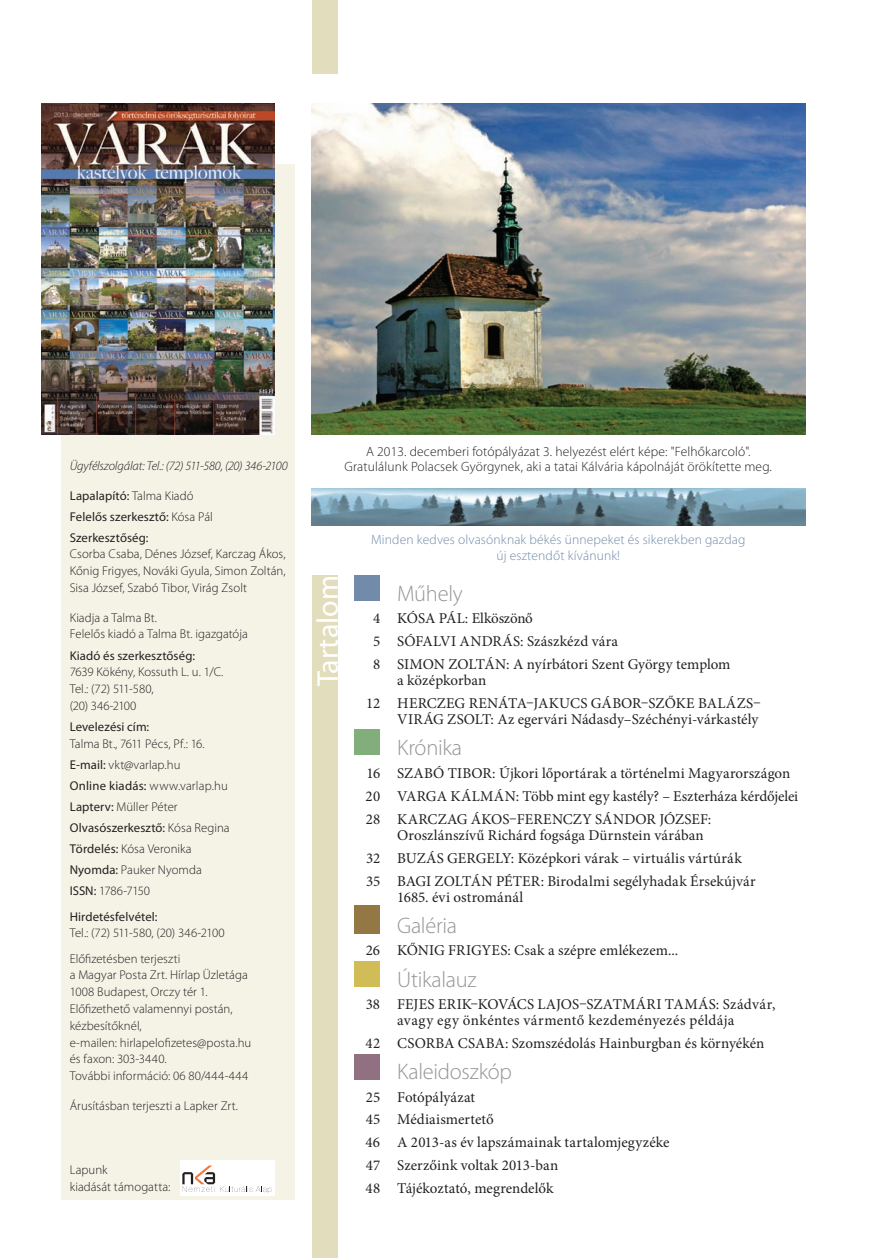
<style>
.page{position:relative;width:888px;height:1258px;background:#fff}
.page>*{position:absolute;margin:0;border:0;box-sizing:border-box;transform-origin:0 0}
.t1{font:30px "Myriad Pro";color:#fff}
.t2{font:300 22.5px "Myriad Pro";letter-spacing:-.01em;color:#939598}
.t3{font:15px/22.8px "Minion Pro";letter-spacing:.005em;color:#231f20}
.t4{font:15px/16px "Minion Pro";letter-spacing:.025em;color:#231f20}
.t5{font:300 13.5px/15px "Myriad Pro";letter-spacing:.01em;color:#231f20;text-align:center}
.t6{font:300 13.5px/15.8px "Myriad Pro";letter-spacing:.01em;color:#728baa;text-align:center}
.t7{font:300 12.75px/16.8px "Myriad Pro";color:#231f20}
.t8{font:12.75px/21px "Myriad Pro";letter-spacing:.005em;color:#231f20}
.t9{font:italic 300 12.75px "Myriad Pro";letter-spacing:-.015em;color:#231f20}
.s1{font-weight:300}
.s2{font-weight:400}
</style>
<div class="page">
<div style="left:312px;top:0;width:26px;height:74px;background:#e2debd"></div>
<div style="left:61px;top:164px;width:234px;height:1035px;background:#f4f3e6"></div>
<img style="left:41px;top:104px;width:233px;height:331px">
<div style="left:355px;top:1054px;width:25px;height:25px;background:#917082"></div>
<div style="left:355px;top:961px;width:25px;height:26px;background:#d1bd57"></div>
<div style="left:355px;top:905px;width:25px;height:28px;background:#937846"></div>
<div style="left:355px;top:575px;width:25px;height:26px;background:#728baa"></div>
<div style="left:355px;top:730px;width:25px;height:25px;background:#82ae7b"></div>
<div style="left:312px;top:575px;width:26px;height:683px;background:#e2debd"></div>
<img style="left:311px;top:104px;width:494px;height:331px">
<div style="left:180px;top:1159px;width:94px;height:36px;background:#fff"></div>
<svg style="left:182px;top:1165px;width:89px;height:28px"></svg>
<img style="left:311px;top:488px;width:494px;height:37px">
<p class="t9" style="left:70px;top:458px;width:219px">Ügyfélszolgálat: Tel.: (72) 511-580, (20) 346-2100</p>
<p class="t8" style="left:70px;top:485px;width:145px">Lapalapító: <span class="s1">Talma Kiadó<br></span>Felelős szerkesztő: <span class="s1">Kósa Pál<br></span>Szerkesztőség:</p>
<p class="t7" style="left:70px;top:546px;width:217px;text-align:justify">Csorba Csaba, Dénes József, Karczag Ákos, Kőnig Frigyes, Nováki Gyula, Simon Zoltán, Sisa József, Szabó Tibor, Virág Zsolt</p>
<p class="t7" style="left:70px;top:609px;width:180px">Kiadja a Talma Bt.<br>Felelős kiadó a Talma Bt. igazgatója</p>
<p class="t8" style="left:70px;top:644px;width:127px">Kiadó és szerkesztőség:</p>
<p class="t7" style="left:70px;top:663px;width:155px">7639 Kökény, Kossuth L. u. 1/C.<br>Tel.: (72) 511-580,<br>(20) 346-2100</p>
<p class="t8" style="left:70px;top:716px;width:81px">Levelezési cím:</p>
<p class="t7" style="left:70px;top:733px;width:161px;line-height:21px">Talma Bt., 7611 Pécs, Pf.: 16.<br><span class="s2">E-mail:</span> vkt@varlap.hu<br><span class="s2">Online kiadás:</span> www.varlap.hu<br><span class="s2">Lapterv:</span> Müller Péter<br><span class="s2">Olvasószerkesztő:</span> Kósa Regina<br><span class="s2">Tördelés:</span> Kósa Veronika<br><span class="s2">Nyomda:</span> Pauker Nyomda<br><span class="s2">ISSN:</span> 1786-7150</p>
<p class="t8" style="left:70px;top:905px;width:89px">Hirdetésfelvétel:</p>
<p class="t7" style="left:70px;top:920px;width:156px;line-height:25.3px">Tel.: (72) 511-580, (20) 346-2100<br>Előfizetésben terjeszti</p>
<p class="t7" style="left:70px;top:967px;width:183px">a Magyar Posta Zrt. Hírlap Üzletága<br>1008 Budapest, Orczy tér 1.<br>Előfizethető valamennyi postán, kézbesítőknél,<br>e-mailen: hirlapelofizetes@posta.hu és faxon: 303-3440.<br>További információ: 06 80/444-444</p>
<p class="t7" style="left:70px;top:1097px;width:170px">Árusításban terjeszti a Lapker Zrt.</p>
<p class="t7" style="left:70px;top:1161px;width:102px">Lapunk<br>kiadását támogatta:</p>
<p class="t5" style="left:345px;top:443px;width:429px">A 2013. decemberi fotópályázat 3. helyezést elért képe: "Felhőkarcoló".<br>Gratulálunk Polacsek Györgynek, aki a tatai Kálvária kápolnáját örökítette meg.</p>
<h1 class="t1" style="left:309px;top:686px;width:113px;rotate:-90deg">Tartalom</h1>
<p class="t6" style="left:371px;top:532px;width:376px">Minden kedves olvasónknak békés ünnepeket és sikerekben gazdag új esztendőt kívánunk!</p>
<h2 class="t2" style="left:397px;top:580px;width:67px">Műhely</h2>
<p class="t3" style="left:373px;top:607px;width:359px">4 kósa Pál: Elköszönő<br>5 Sófalvi András: Szászkézd vára<br>8 Simon Zoltán: A nyírbátori Szent György templom</p>
<p class="t3" style="left:366px;top:669px;width:122px;text-indent:31px">a középkorban<br>12 Herczeg</p>
<p class="t3" style="left:397px;top:695px;width:365px;line-height:16px;text-align:right">Renáta–Jakucs Gábor–Szőke Balázs–<br>Virág Zsolt: Az egervári Nádasdy–Széchényi-várkastély</p>
<h2 class="t2" style="left:397px;top:734px;width:66px">Krónika</h2>
<p class="t3" style="left:366px;top:762px;width:434px">16 szabó tibor: Újkori lőportárak a történelmi Magyarországon<br>20 Varga Kálmán: Több mint egy kastély? – Eszterháza kérdőjelei<br>28 Karczag Ákos–Ferenczy Sándor József:</p>
<p class="t3" style="left:366px;top:824px;width:391px;text-indent:31px">Oroszlánszívű Richárd fogsága Dürnstein várában<br>32 Buzás Gergely: Középkori várak – virtuális vártúrák<br>35 Bagi Zoltán Péter: Birodalmi segélyhadak Érsekújvár</p>
<p class="t3" style="left:397px;top:885px;width:127px">1685. évi ostrománál</p>
<h2 class="t2" style="left:397px;top:912px;width:61px">Galéria</h2>
<p class="t3" style="left:366px;top:939px;width:314px">26 kőnig frigyes: Csak a szépre emlékezem...</p>
<h2 class="t2" style="left:397px;top:966px;width:81px">Útikalauz</h2>
<p class="t3" style="left:366px;top:993px;width:40px">38 Feje</p>
<p class="t4" style="left:397px;top:996px;width:380px;text-indent:30px">s Erik–Kovács Lajos–Szatmári Tamás: Szádvár, avagy egy önkéntes vármentő kezdeményezés példája</p>
<p class="t3" style="left:365px;top:1032px;width:400px">42 Csorba Csaba: Szomszédolás Hainburgban és környékén</p>
<h2 class="t2" style="left:397px;top:1058px;width:116px">Kaleidoszkóp</h2>
<p class="t3" style="left:365px;top:1085px;width:306px">25 Fotópályázat<br>45 Médiaismertető<br>46 A 2013-as év lapszámainak tartalomjegyzéke<br>47 Szerzőink voltak 2013-ban<br>48 Tájékoztató, megrendelők</p>
</div>
